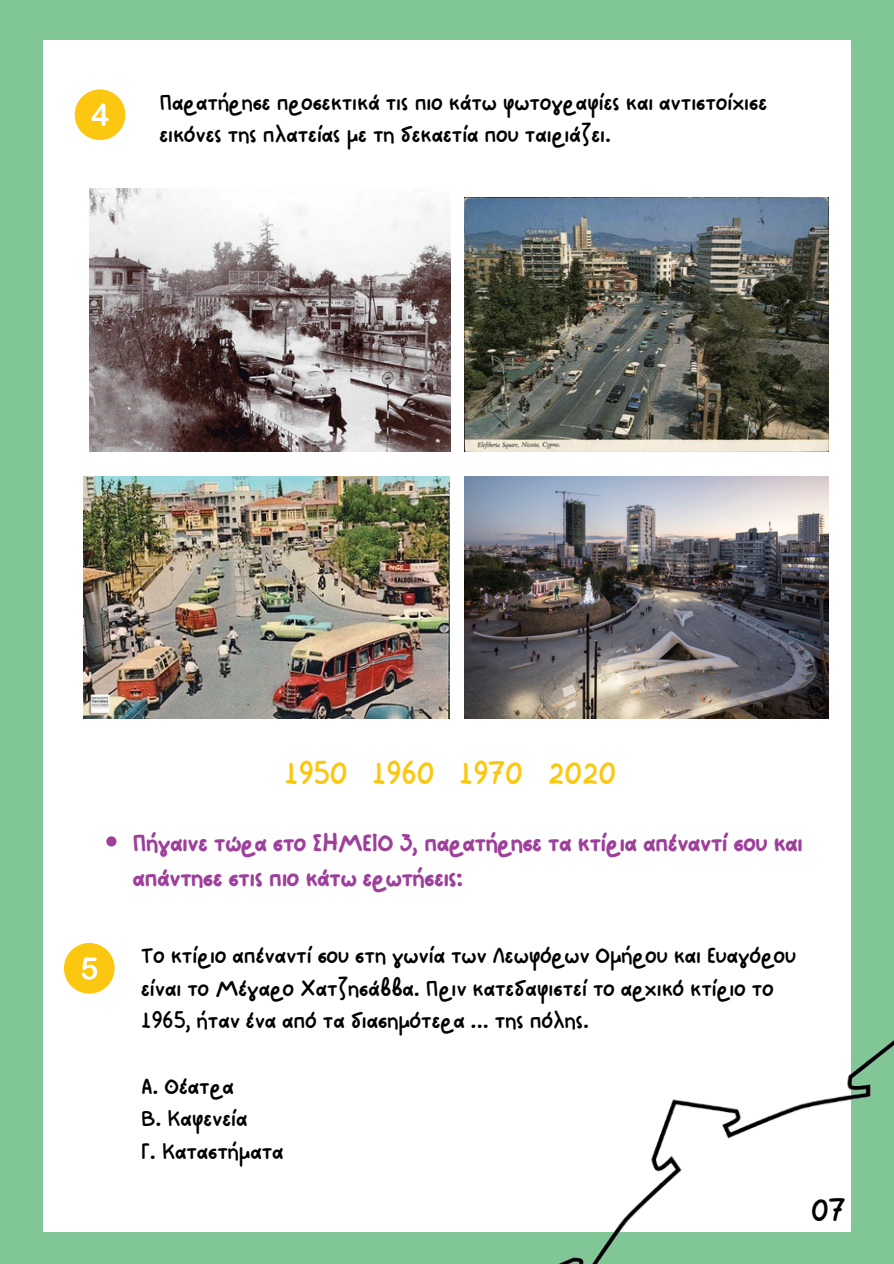
<style>
.page{position:relative;width:894px;height:1264px;background:#fff}
.page>*{position:absolute;margin:0;border:0;box-sizing:border-box;transform-origin:0 0}
.t1{font:33px "NF One Little Font Regular";color:#fbc710}
.t2{font:33px "NF One Little Font Regular";color:#000}
.t3{font:25.5px/35px "NF One Little Font Bold";color:#9f3f9c}
.t4{font:24px/32.7px "NF One Little Font Regular";color:#000}
</style>
<div class="page">
<div style="left:0;top:0;width:893px;height:1263px;background:#81c696"></div>
<div style="left:43px;top:40px;width:807px;height:1192px;background:#fff"></div>
<img style="left:559px;top:993px;width:334px;height:270px">
<div style="left:75px;top:89px;width:50px;height:51px;background:#fbc710;border-radius:50%"></div>
<svg style="left:91px;top:103px;width:18px;height:23px"></svg>
<img style="left:89px;top:188px;width:361px;height:263px">
<img style="left:464px;top:197px;width:364px;height:255px">
<img style="left:83px;top:476px;width:366px;height:242px">
<img style="left:464px;top:476px;width:364px;height:242px">
<div style="left:64px;top:942px;width:51px;height:51px;background:#fbc710;border-radius:50%"></div>
<svg style="left:82px;top:957px;width:15px;height:22px"></svg>
<svg style="left:106px;top:836px;width:10px;height:10px"></svg>
<p class="t4" style="left:159px;top:85px;width:609px">Παρατήρησε προσεκτικά τις πιο κάτω φωτογραφίες και αντιστοίχισε εικόνες της πλατείας με τη δεκαετία που ταιριάζει.</p>
<p class="t1" style="left:284px;top:753px;width:333px">1950 1960 1970 2020</p>
<p class="t3" style="left:133px;top:824px;width:671px">Πήγαινε τώρα στο ΣΗΜΕΙΟ 3, παρατήρησε τα κτίρια απέναντί σου και απάντησε στις πιο κάτω ερωτήσεις:</p>
<p class="t4" style="left:141px;top:938px;width:656px">Το κτίριο απέναντί σου στη γωνία των Λεωφόρων Ομήρου και Ευαγόρου είναι το Μέγαρο Χατζησάββα. Πριν κατεδαφιστεί το αρχικό κτίριο το<br>1965, ήταν ένα από τα διασημότερα ... της πόλης.</p>
<p class="t4" style="left:141px;top:1069px;width:94px">Α. Θέατρα</p>
<p class="t4" style="left:141px;top:1101px;width:108px">Β. Καφενεία</p>
<p class="t4" style="left:141px;top:1134px;width:144px">Γ. Καταστήματα</p>
<p class="t2" style="left:810px;top:1190px;width:36px">07</p>
</div>
